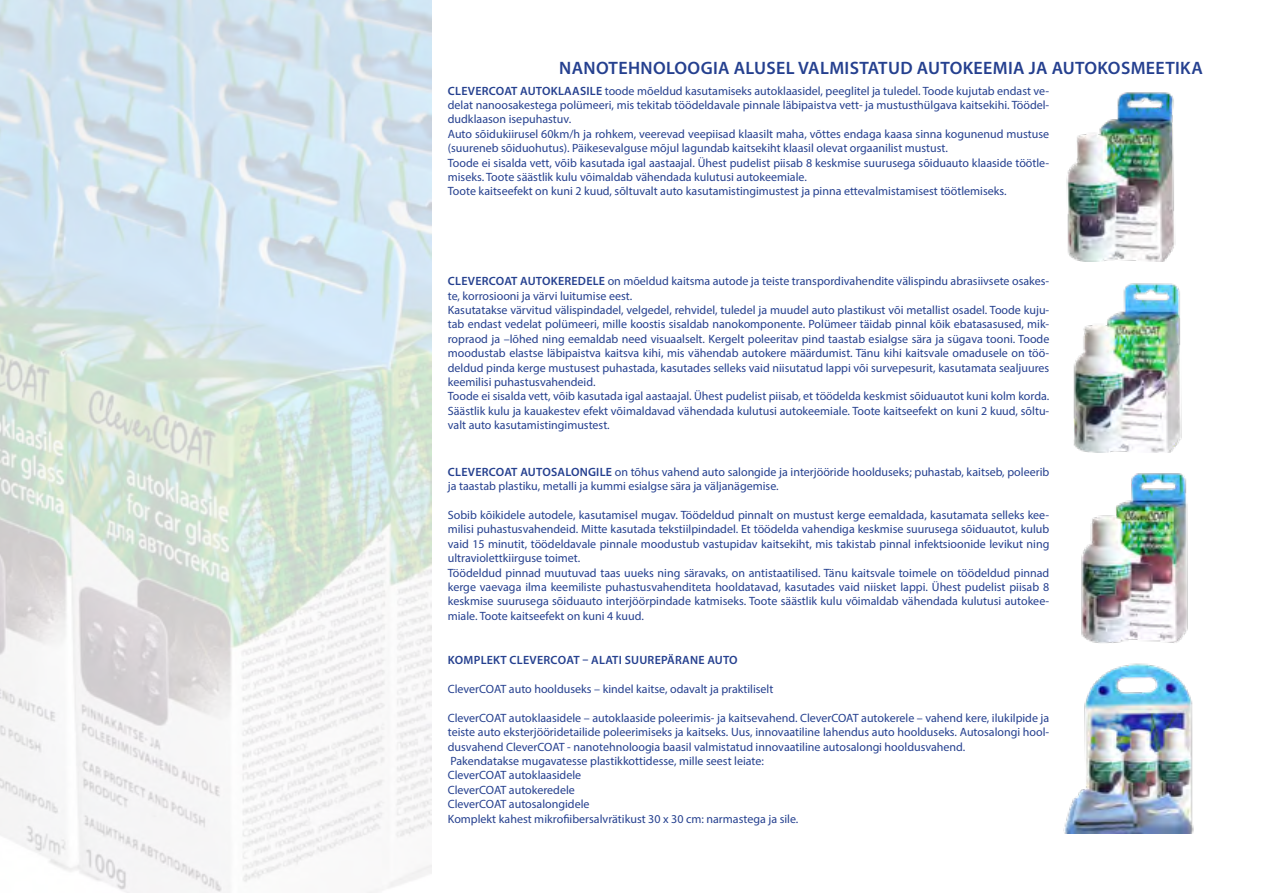
<style>
.page{position:relative;width:1263px;height:893px;background:#fff}
.page>*{position:absolute;margin:0;border:0;box-sizing:border-box;transform-origin:0 0}
.t1{font:600 18px "Myriad Pro";letter-spacing:.02em;color:#25408f}
.t2{font:12px/14.4px "Myriad Pro";color:#25408f}
.t3{font:600 12px "Myriad Pro";letter-spacing:.02em;color:#25408f}
.s1{font-weight:600}
</style>
<div class="page">
<img style="left:0;top:0;width:431px;height:893px">
<img style="left:1066px;top:92px;width:110px;height:170px">
<img style="left:1073px;top:283px;width:109px;height:170px">
<img style="left:1081px;top:473px;width:107px;height:170px">
<img style="left:1063px;top:663px;width:131px;height:171px">
<h1 class="t1" style="left:559px;top:56px;width:645px">NANOTEHNOLOOGIA ALUSEL VALMISTATUD AUTOKEEMIA JA AUTOKOSMEETIKA</h1>
<p class="t2" style="left:448px;top:83px;width:603px"><span class="s1">CLEVERCOAT AUTOKLAASILE</span> toode mõeldud kasutamiseks autoklaasidel, peeglitel ja tuledel. Toode kujutab endast ve&shy;delat nanoosakestega polümeeri, mis tekitab töödeldavale pinnale läbipaistva vett- ja mustusthülgava kaitsekihi. Töödel&shy;dudklaason isepuhastuv.<br>Auto sõidukiirusel 60km/h ja rohkem, veerevad veepiisad klaasilt maha, võttes endaga kaasa sinna kogunenud mustuse (suureneb sõiduohutus). Päikesevalguse mõjul lagundab kaitsekiht klaasil olevat orgaanilist mustust.<br>Toode ei sisalda vett, võib kasutada igal aastaajal. Ühest pudelist piisab 8 keskmise suurusega sõiduauto klaaside töötle&shy;miseks. Toote säästlik kulu võimaldab vähendada kulutusi autokeemiale.<br>Toote kaitseefekt on kuni 2 kuud, sõltuvalt auto kasutamistingimustest ja pinna ettevalmistamisest töötlemiseks.</p>
<p class="t2" style="left:448px;top:274px;width:603px"><span class="s1">CLEVERCOAT AUTOKEREDELE</span> on mõeldud kaitsma autode ja teiste transpordivahendite välispindu abrasiivsete osakes&shy;te, korrosiooni ja värvi luitumise eest.<br>Kasutatakse värvitud välispindadel, velgedel, rehvidel, tuledel ja muudel auto plastikust või metallist osadel. Toode kuju&shy;tab endast vedelat polümeeri, mille koostis sisaldab nanokomponente. Polümeer täidab pinnal kõik ebatasasused, mik&shy;ropraod ja –lõhed ning eemaldab need visuaalselt. Kergelt poleeritav pind taastab esialgse sära ja sügava tooni. Toode moodustab elastse läbipaistva kaitsva kihi, mis vähendab autokere määrdumist. Tänu kihi kaitsvale omadusele on töö&shy;deldud pinda kerge mustusest puhastada, kasutades selleks vaid niisutatud lappi või survepesurit, kasutamata sealjuures keemilisi puhastusvahendeid.<br>Toode ei sisalda vett, võib kasutada igal aastaajal. Ühest pudelist piisab, et töödelda keskmist sõiduautot kuni kolm korda.<br>Säästlik kulu ja kauakestev efekt võimaldavad vähendada kulutusi autokeemiale. Toote kaitseefekt on kuni 2 kuud, sõltu&shy;valt auto kasutamistingimustest.</p>
<p class="t2" style="left:448px;top:464px;width:603px"><span class="s1">CLEVERCOAT AUTOSALONGILE</span> on tõhus vahend auto salongide ja interjööride hoolduseks; puhastab, kaitseb, poleerib ja taastab plastiku, metalli ja kummi esialgse sära ja väljanägemise.</p>
<p class="t2" style="left:448px;top:507px;width:603px">Sobib kõikidele autodele, kasutamisel mugav. Töödeldud pinnalt on mustust kerge eemaldada, kasutamata selleks kee&shy;milisi puhastusvahendeid. Mitte kasutada tekstiilpindadel. Et töödelda vahendiga keskmise suurusega sõiduautot, kulub vaid 15 minutit, töödeldavale pinnale moodustub vastupidav kaitsekiht, mis takistab pinnal infektsioonide levikut ning ultraviolettkiirguse toimet.<br>Töödeldud pinnad muutuvad taas uueks ning säravaks, on antistaatilised. Tänu kaitsvale toimele on töödeldud pinnad kerge vaevaga ilma keemiliste puhastusvahenditeta hooldatavad, kasutades vaid niisket lappi. Ühest pudelist piisab 8 keskmise suurusega sõiduauto interjöörpindade katmiseks. Toote säästlik kulu võimaldab vähendada kulutusi autokee&shy;miale. Toote kaitseefekt on kuni 4 kuud.</p>
<p class="t3" style="left:448px;top:652px;width:291px">KOMPLEKT CLEVERCОАТ – ALATI SUUREPÄRANE AUTO</p>
<p class="t2" style="left:448px;top:682px;width:327px">CleverCOAT auto hoolduseks – kindel kaitse, odavalt ja praktiliselt</p>
<p class="t2" style="left:448px;top:710px;width:603px">CleverCOAT autoklaasidele – autoklaaside poleerimis- ja kaitsevahend. CleverCOAT autokerele – vahend kere, ilukilpide ja teiste auto eksterjööridetailide poleerimiseks ja kaitseks. Uus, innovaatiline lahendus auto hoolduseks. Autosalongi hool&shy;dusvahend CleverCOAT - nanotehnoloogia baasil valmistatud innovaatiline autosalongi hooldusvahend.<br>Pakendatakse mugavatesse plastikkottidesse, mille seest leiate:<br>CleverCOAT autoklaasidele<br>CleverCOAT autokeredele<br>CleverCOAT autosalongidele<br>Komplekt kahest mikrofiibersalvrätikust 30 х 30 cm: narmastega ja sile.</p>
</div>
